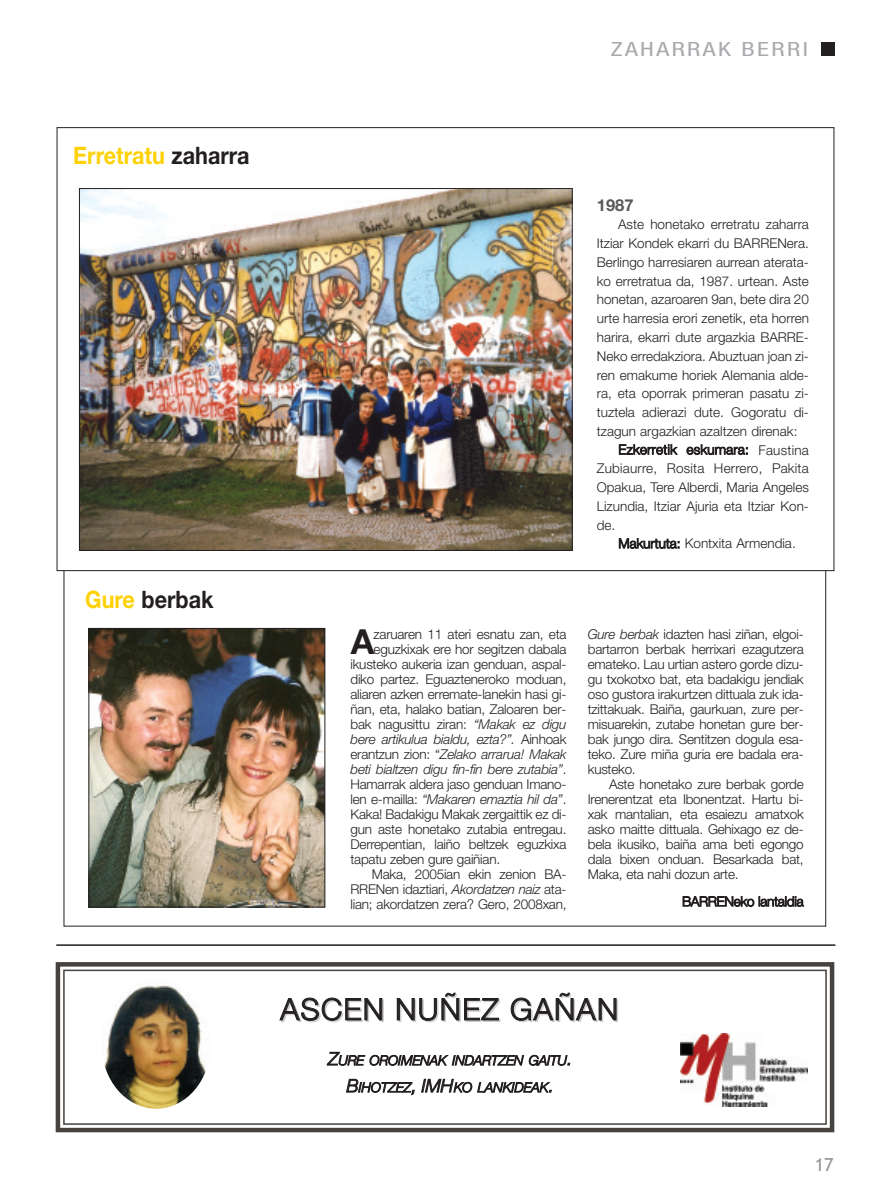
<style>
.page{position:relative;width:890px;height:1188px;background:#fff}
.page>*{position:absolute;margin:0;border:0;box-sizing:border-box;transform-origin:0 0}
.t1{font:700 34.5px "Helvetica Neue";color:#231f20}
.t2{font:300 30px "Helvetica Neue";letter-spacing:.05em;color:#231f20}
.t3{font:700 24px "Helvetica Neue";color:#fed105;scale:.9 1}
.t4{font:700 24px "Helvetica Neue";color:#231f20;scale:.9 1}
.t5{font:21px "NH57";letter-spacing:.09em;color:#a8a9ad;scale:1.3 1}
.t6{font:18px "Trebuchet MS";color:#939598}
.t7{font:700 16.5px "Helvetica Neue";color:#57585a}
.t8{font:300 13.5px/15px "Helvetica Neue";letter-spacing:-.015em;color:#231f20;text-align:justify}
.t9{font:italic 300 13.5px/27px "Helvetica Neue";letter-spacing:-.015em;color:#231f20;text-align:center}
.t10{font:300 13.5px "Helvetica Neue";letter-spacing:.015em;color:#231f20}
.s1{color:#231f20}
.s2{color:#fed105}
.s3{font-style:italic}
.s4{font-style:normal}
.s5{font-size:18px}
</style>
<div class="page">
<img style="left:55px;top:42px;width:781px;height:1091px">
<h3 class="t5" style="left:610px;top:42px;width:153px">ZAHARRAK BERRI</h3>
<h3 class="t3" style="left:73px;top:147px;width:197px">Erretratu <span class="s1">zaharra</span></h3>
<h3 class="t4" style="left:85px;top:590px;width:144px"><span class="s2">Gure</span> berbak</h3>
<p class="t7" style="left:596px;top:199px;width:38px">1987</p>
<p class="t8" style="left:618px;top:218px;width:192px">Aste honetako erretratu zaharra</p>
<p class="t8" style="left:596px;top:237px;width:213px">Itziar Kondek ekarri du BARRENera.</p>
<p class="t8" style="left:596px;top:256px;width:213px">Berlingo harresiaren aurrean aterata-</p>
<p class="t8" style="left:596px;top:274px;width:213px">ko erretratua da, 1987. urtean. Aste</p>
<p class="t8" style="left:596px;top:293px;width:214px">honetan, azaroaren 9an, bete dira 20</p>
<p class="t8" style="left:596px;top:312px;width:214px">urte harresia erori zenetik, eta horren</p>
<p class="t8" style="left:596px;top:331px;width:213px">harira, ekarri dute argazkia BARRE-</p>
<p class="t8" style="left:596px;top:349px;width:213px">Neko erredakziora. Abuztuan joan zi-</p>
<p class="t8" style="left:596px;top:368px;width:213px">ren emakume horiek Alemania alde-</p>
<p class="t8" style="left:596px;top:387px;width:213px">ra, eta oporrak primeran pasatu zi-</p>
<p class="t8" style="left:596px;top:406px;width:213px">tuztela adierazi dute. Gogoratu di-</p>
<p class="t8" style="left:596px;top:424px;width:202px">tzagun argazkian azaltzen direnak:</p>
<p class="t10" style="left:618px;top:444px;width:192px">Ezkerretik eskumara: Faustina</p>
<p class="t10" style="left:596px;top:463px;width:213px">Zubiaurre, Rosita Herrero, Pakita</p>
<p class="t8" style="left:596px;top:481px;width:213px">Opakua, Tere Alberdi, Maria Angeles</p>
<p class="t8" style="left:596px;top:499px;width:213px">Lizundia, Itziar Ajuria eta Itziar Kon-</p>
<p class="t8" style="left:596px;top:518px;width:20px">de.</p>
<p class="t8" style="left:618px;top:537px;width:179px">Makurtuta: Kontxita Armendia.</p>
<h1 class="t1" style="left:350px;top:629px;width:25px">A</h1>
<p class="t8" style="left:373px;top:628px;width:194px">zaruaren 11 ateri esnatu zan, eta</p>
<p class="t8" style="left:373px;top:643px;width:194px">eguzkixak ere hor segitzen dabala</p>
<p class="t8" style="left:350px;top:658px;width:217px">ikusteko aukeria izan genduan, aspal-</p>
<p class="t8" style="left:350px;top:673px;width:217px">diko partez. Eguazteneroko moduan,</p>
<p class="t8" style="left:350px;top:688px;width:217px">aliaren azken erremate-lanekin hasi gi-</p>
<p class="t8" style="left:350px;top:703px;width:217px">ñan, eta, halako batian, Zaloaren ber-</p>
<p class="t8" style="left:350px;top:718px;width:217px">bak nagusittu ziran: <span class="s3">“Makak ez digu</span></p>
<p class="t9" style="left:350px;top:727px;width:217px">bere artikulua bialdu, ezta?”. <span class="s4">Ainhoak</span></p>
<p class="t9" style="left:350px;top:742px;width:217px"><span class="s4">erantzun zion: “</span>Zelako arrarua! Makak</p>
<p class="t9" style="left:350px;top:757px;width:217px">beti bialtzen digu fin-fin bere zutabia”<span class="s4">.</span></p>
<p class="t8" style="left:350px;top:778px;width:217px">Hamarrak aldera jaso genduan Imano-</p>
<p class="t9" style="left:350px;top:787px;width:217px"><span class="s4">len e-mailla:</span> “Makaren emaztia hil da”<span class="s4">.</span></p>
<p class="t8" style="left:350px;top:808px;width:217px">Kaka! Badakigu Makak zergaittik ez di-</p>
<p class="t8" style="left:350px;top:823px;width:217px">gun aste honetako zutabia entregau.</p>
<p class="t8" style="left:350px;top:838px;width:217px">Derrepentian, laiño beltzek eguzkixa</p>
<p class="t8" style="left:350px;top:853px;width:151px">tapatu zeben gure gaiñian.</p>
<p class="t8" style="left:372px;top:868px;width:196px">Maka, 2005ian ekin zenion BA-</p>
<p class="t8" style="left:350px;top:883px;width:217px">RRENen idaztiari, <span class="s3">Akordatzen naiz</span> ata-</p>
<p class="t8" style="left:350px;top:898px;width:217px">lian; akordatzen zera? Gero, 2008xan,</p>
<p class="t8" style="left:587px;top:628px;width:217px"><span class="s3">Gure berbak</span> idazten hasi ziñan, elgoi&shy;bartarron berbak herrixari ezagutzera emateko. Lau urtian astero gorde dizu&shy;gu txokotxo bat, eta badakigu jendiak oso gustora irakurtzen dittuala zuk ida&shy;tzittakuak. Baiña, gaurkuan, zure per&shy;misuarekin, zutabe honetan gure ber&shy;bak jungo dira. Sentitzen dogula esa&shy;teko. Zure miña guria ere badala era&shy;kusteko.</p>
<p class="t8" style="left:587px;top:778px;width:217px;text-indent:21px">Aste honetako zure berbak gorde Irenerentzat eta Ibonentzat. Hartu bi&shy;xak mantalian, eta esaiezu amatxok asko maitte dittuala. Gehixago ez de&shy;bela ikusiko, baiña ama beti egongo dala bixen onduan. Besarkada bat, Maka, eta nahi dozun arte.</p>
<p class="t8" style="left:682px;top:894px;width:123px">BARRENeko lantaldia</p>
<h2 class="t2" style="left:280px;top:998px;width:339px">ASCEN NUÑEZ GAÑAN</h2>
<p class="t9" style="left:328px;top:1047px;width:246px"><span class="s5">Z</span>URE OROIMENAK INDARTZEN GAITU<span class="s5">.<br>B</span>IHOTZEZ<span class="s5">, IMH</span>KO LANKIDEAK<span class="s5">.</span></p>
<h3 class="t6" style="left:814px;top:1153px;width:20px">17</h3>
</div>
